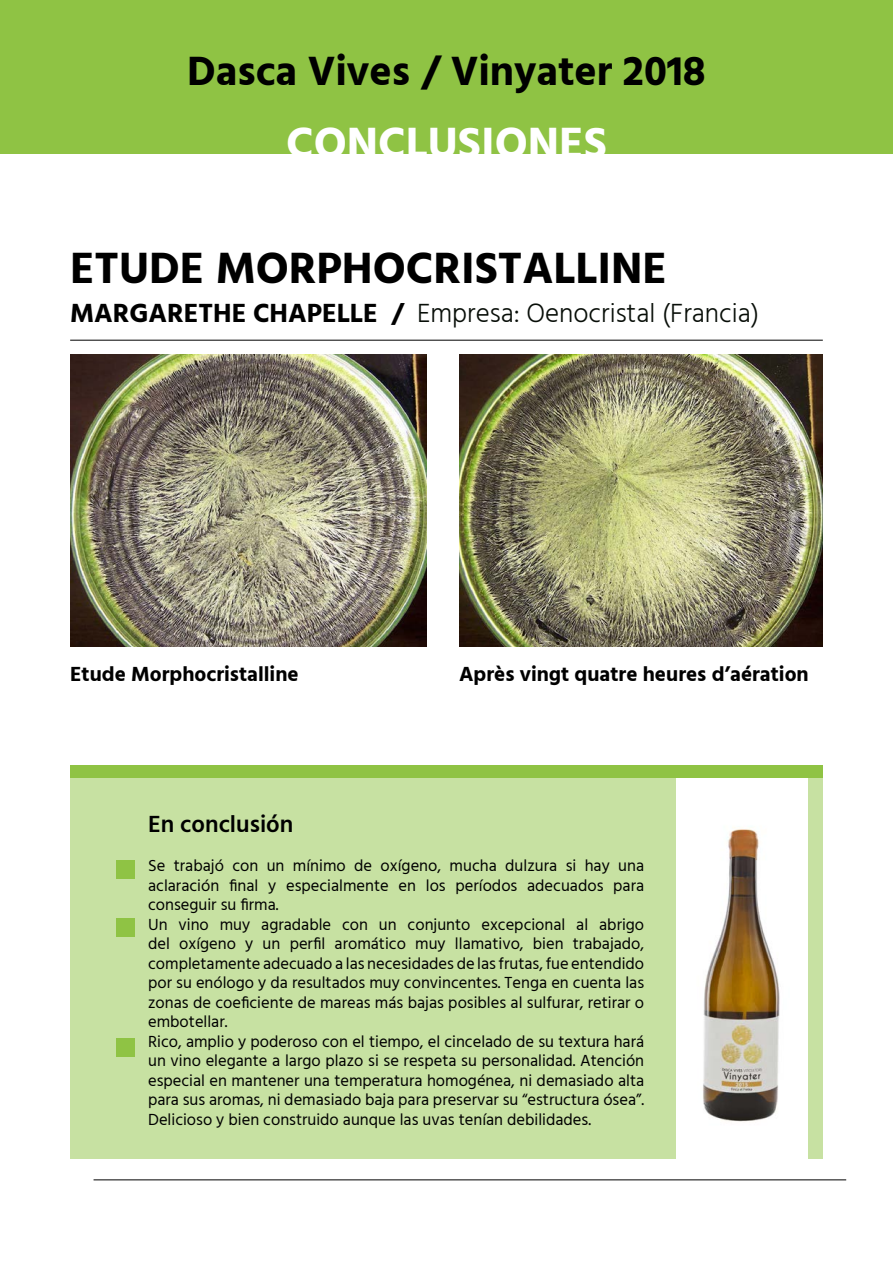
<style>
.page{position:relative;width:893px;height:1263px;background:#fff}
.page>*{position:absolute;margin:0;border:0;box-sizing:border-box;transform-origin:0 0}
.t1{font:700 45px "Hind";color:#000}
.t2{font:700 45px "Hind";color:#fff}
.t3{font:700 42px "Hind";color:#000}
.t4{font:300 27px "Hind";color:#080e08}
.t5{font:600 24px "Hind";color:#000}
.t6{font:700 21px "Hind";color:#000}
.t7{font:16.5px/19.5px "Hind";color:#000}
.s1{font-weight:700;color:#000}
</style>
<div class="page">
<div style="left:70px;top:778px;width:753px;height:381px;background:#c7e1a2"></div>
<div style="left:70px;top:765px;width:753px;height:13px;background:#8fc344"></div>
<div style="left:117px;top:860px;width:18px;height:19px;background:#8fc344"></div>
<div style="left:117px;top:918px;width:18px;height:19px;background:#8fc344"></div>
<div style="left:117px;top:1038px;width:18px;height:18px;background:#8fc344"></div>
<div style="left:0;top:0;width:893px;height:154px;background:#8fc344"></div>
<hr style="left:70px;top:340px;width:753px;height:1px;background:#000">
<img style="left:459px;top:354px;width:364px;height:293px">
<img style="left:70px;top:354px;width:357px;height:293px">
<hr style="left:94px;top:1179px;width:752px;height:1px;background:#000">
<div style="left:676px;top:778px;width:132px;height:381px;background:#fff"></div>
<img style="left:703px;top:827px;width:77px;height:295px">
<h2 class="t3" style="left:187px;top:46px;width:520px">Dasca Vives / Vinyater 2018</h2>
<h1 class="t2" style="left:286px;top:116px;width:322px">CONCLUSIONES</h1>
<h1 class="t1" style="left:70px;top:242px;width:598px">ETUDE MORPHOCRISTALLINE</h1>
<h3 class="t4" style="left:70px;top:295px;width:691px"><span class="s1">MARGARETHE CHAPELLE /</span> Empresa: Oenocristal (Francia)</h3>
<p class="t6" style="left:70px;top:662px;width:230px">Etude Morphocristalline</p>
<p class="t6" style="left:459px;top:662px;width:351px">Après vingt quatre heures d’aération</p>
<h3 class="t5" style="left:148px;top:808px;width:147px">En conclusión</h3>
<p class="t7" style="left:148px;top:857px;width:498px">Se trabajó con un mínimo de oxígeno, mucha dulzura si hay una aclaración final y especialmente en los períodos adecuados para conseguir su firma.<br>Un vino muy agradable con un conjunto excepcional al abrigo del oxígeno y un perfil aromático muy llamativo, bien trabajado, completamente adecuado a las necesidades de las frutas, fue entendido por su enólogo y da resultados muy convincentes. Tenga en cuenta las zonas de coeficiente de mareas más bajas posibles al sulfurar, retirar o embotellar.<br>Rico, amplio y poderoso con el tiempo, el cincelado de su textura hará un vino elegante a largo plazo si se respeta su personalidad. Atención especial en mantener una temperatura homogénea, ni demasiado alta para sus aromas, ni demasiado baja para preservar su “estructura ósea”.<br>Delicioso y bien construido aunque las uvas tenían debilidades.</p>
</div>
